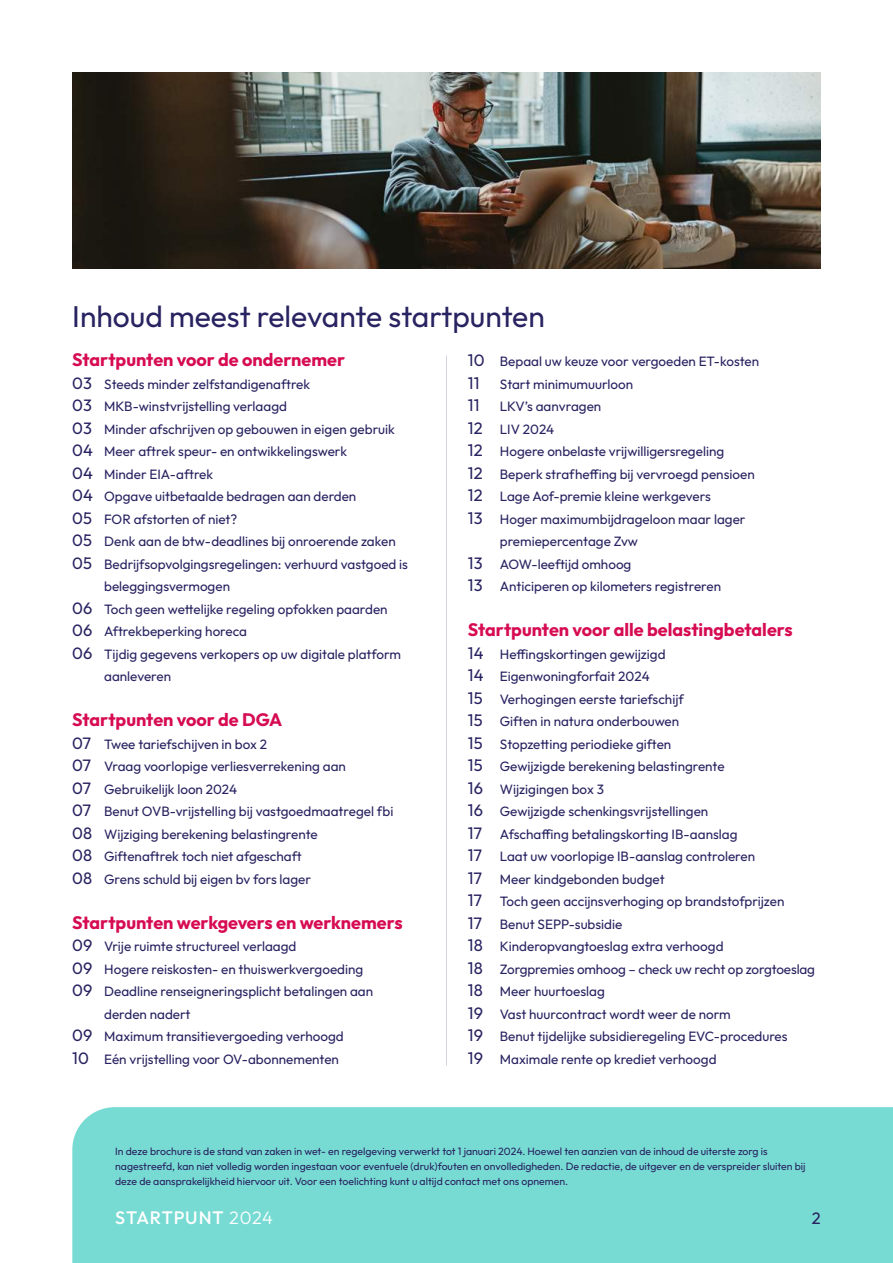
<style>
.page{position:relative;width:893px;height:1263px;background:#fff}
.page>*{position:absolute;margin:0;border:0;box-sizing:border-box;transform-origin:0 0}
.t1{font:30px "Outfit";color:#282361}
.t2{font:700 18px "Outfit";color:#d60b52}
.t3{font:500 18px "Outfit";letter-spacing:.04em;color:#fff}
.t4{font:16.5px "Outfit";color:#282361}
.t5{font:13.5px/22.5px "Outfit";color:#282361}
.t6{font:10.5px/14.9px "Outfit";color:#282361}
.s1{font-size:16.5px}
.s2{font-weight:300}
</style>
<div class="page">
<img style="left:72px;top:72px;width:749px;height:196px">
<hr style="left:446px;top:356px;width:1px;height:710px;background:#d4d3df">
<div style="left:72px;top:1107px;width:821px;height:156px;background:#77dbd3"></div>
<h1 class="t1" style="left:72px;top:297px;width:474px">Inhoud meest relevante startpunten</h1>
<h2 class="t2" style="left:72px;top:348px;width:274px">Startpunten voor de ondernemer</h2>
<p class="t5" style="left:72px;top:373px;width:239px"><span class="s1">03</span> Steeds minder zelfstandigenaftrek</p>
<p class="t5" style="left:72px;top:395px;width:216px"><span class="s1">03</span> MKB-winstvrijstelling verlaagd</p>
<p class="t5" style="left:72px;top:418px;width:324px"><span class="s1">03</span> Minder afschrijven op gebouwen in eigen gebruik</p>
<p class="t5" style="left:72px;top:440px;width:276px"><span class="s1">04</span> Meer aftrek speur- en ontwikkelingswerk</p>
<p class="t5" style="left:72px;top:463px;width:142px"><span class="s1">04</span> Minder EIA-aftrek</p>
<p class="t5" style="left:72px;top:485px;width:286px"><span class="s1">04</span> Opgave uitbetaalde bedragen aan derden</p>
<p class="t5" style="left:72px;top:508px;width:167px"><span class="s1">05</span> FOR afstorten of niet?</p>
<p class="t5" style="left:72px;top:530px;width:325px"><span class="s1">05</span> Denk aan de btw-deadlines bij onroerende zaken</p>
<p class="t5" style="left:72px;top:553px;width:337px"><span class="s1">05</span> Bedrijfsopvolgingsregelingen: verhuurd vastgoed is</p>
<p class="t5" style="left:104px;top:575px;width:127px">beleggingsvermogen</p>
<p class="t5" style="left:72px;top:598px;width:317px"><span class="s1">06</span> Toch geen wettelijke regeling opfokken paarden</p>
<p class="t5" style="left:72px;top:620px;width:176px"><span class="s1">06</span> Aftrekbeperking horeca</p>
<p class="t5" style="left:72px;top:643px;width:330px"><span class="s1">06</span> Tijdig gegevens verkopers op uw digitale platform</p>
<p class="t5" style="left:104px;top:665px;width:68px">aanleveren</p>
<h2 class="t2" style="left:72px;top:708px;width:212px">Startpunten voor de DGA</h2>
<p class="t5" style="left:72px;top:733px;width:323px"><span class="s1">07</span> Twee tariefschijven in box 2<br><span class="s1">07</span> Vraag voorlopige verliesverrekening aan<br><span class="s1">07</span> Gebruikelijk loon 2024<br><span class="s1">07</span> Benut OVB-vrijstelling bij vastgoedmaatregel fbi <span class="s1">08</span> Wijziging berekening belastingrente<br><span class="s1">08</span> Giftenaftrek toch niet afgeschaft<br><span class="s1">08</span> Grens schuld bij eigen bv fors lager</p>
<h2 class="t2" style="left:72px;top:910px;width:332px">Startpunten werkgevers en werknemers</h2>
<p class="t5" style="left:72px;top:935px;width:226px"><span class="s1">09</span> Vrije ruimte structureel verlaagd</p>
<p class="t5" style="left:72px;top:958px;width:293px"><span class="s1">09</span> Hogere reiskosten- en thuiswerkvergoeding</p>
<p class="t5" style="left:72px;top:980px;width:302px"><span class="s1">09</span> Deadline renseigneringsplicht betalingen aan</p>
<p class="t5" style="left:104px;top:1003px;width:88px">derden nadert</p>
<p class="t5" style="left:72px;top:1025px;width:273px"><span class="s1">09</span> Maximum transitievergoeding verhoogd</p>
<p class="t5" style="left:72px;top:1048px;width:268px"><span class="s1">10</span> Eén vrijstelling voor OV-abonnementen</p>
<p class="t5" style="left:468px;top:350px;width:293px"><span class="s1">10</span> Bepaal uw keuze voor vergoeden ET-kosten</p>
<p class="t5" style="left:468px;top:373px;width:167px"><span class="s1">11</span> Start minimumuurloon</p>
<p class="t5" style="left:468px;top:395px;width:135px"><span class="s1">11</span> LKV’s aanvragen</p>
<p class="t5" style="left:468px;top:418px;width:88px"><span class="s1">12</span> LIV 2024</p>
<p class="t5" style="left:468px;top:440px;width:258px"><span class="s1">12</span> Hogere onbelaste vrijwilligersregeling</p>
<p class="t5" style="left:468px;top:463px;width:288px"><span class="s1">12</span> Beperk strafheffing bij vervroegd pensioen</p>
<p class="t5" style="left:468px;top:485px;width:244px"><span class="s1">12</span> Lage Aof-premie kleine werkgevers</p>
<p class="t5" style="left:468px;top:508px;width:279px"><span class="s1">13</span> Hoger maximumbijdrageloon maar lager</p>
<p class="t5" style="left:500px;top:530px;width:140px">premiepercentage Zvw</p>
<p class="t5" style="left:468px;top:553px;width:165px"><span class="s1">13</span> AOW-leeftijd omhoog</p>
<p class="t5" style="left:468px;top:575px;width:255px"><span class="s1">13</span> Anticiperen op kilometers registreren</p>
<h2 class="t2" style="left:468px;top:618px;width:326px">Startpunten voor alle belastingbetalers</h2>
<p class="t5" style="left:468px;top:643px;width:349px"><span class="s1">14</span> Heffingskortingen gewijzigd<br><span class="s1">14</span> Eigenwoningforfait 2024<br><span class="s1">15</span> Verhogingen eerste tariefschijf<br><span class="s1">15</span> Giften in natura onderbouwen<br><span class="s1">15</span> Stopzetting periodieke giften<br><span class="s1">15</span> Gewijzigde berekening belastingrente<br><span class="s1">16</span> Wijzigingen box 3<br><span class="s1">16</span> Gewijzigde schenkingsvrijstellingen<br><span class="s1">17</span> Afschaffing betalingskorting IB-aanslag<br><span class="s1">17</span> Laat uw voorlopige IB-aanslag controleren<br><span class="s1">17</span> Meer kindgebonden budget<br><span class="s1">17</span> Toch geen accijnsverhoging op brandstofprijzen<br><span class="s1">17</span> Benut SEPP-subsidie<br><span class="s1">18</span> Kinderopvangtoeslag extra verhoogd<br><span class="s1">18</span> Zorgpremies omhoog – check uw recht op zorgtoeslag <span class="s1">18</span> Meer huurtoeslag<br><span class="s1">19</span> Vast huurcontract wordt weer de norm<br><span class="s1">19</span> Benut tijdelijke subsidieregeling EVC-procedures<br><span class="s1">19</span> Maximale rente op krediet verhoogd</p>
<p class="t6" style="left:115px;top:1144px;width:692px">In deze brochure is de stand van zaken in wet- en regelgeving verwerkt tot 1 januari 2024. Hoewel ten aanzien van de inhoud de uiterste zorg is nagestreefd, kan niet volledig worden ingestaan voor eventuele (druk)fouten en onvolledigheden. De redactie, de uitgever en de verspreider sluiten bij deze de aansprakelijkheid hiervoor uit. Voor een toelichting kunt u altijd contact met ons opnemen.</p>
<h2 class="t3" style="left:115px;top:1206px;width:159px">STARTPUNT <span class="s2">2024</span></h2>
<p class="t4" style="left:812px;top:1208px;width:10px">2</p>
</div>
